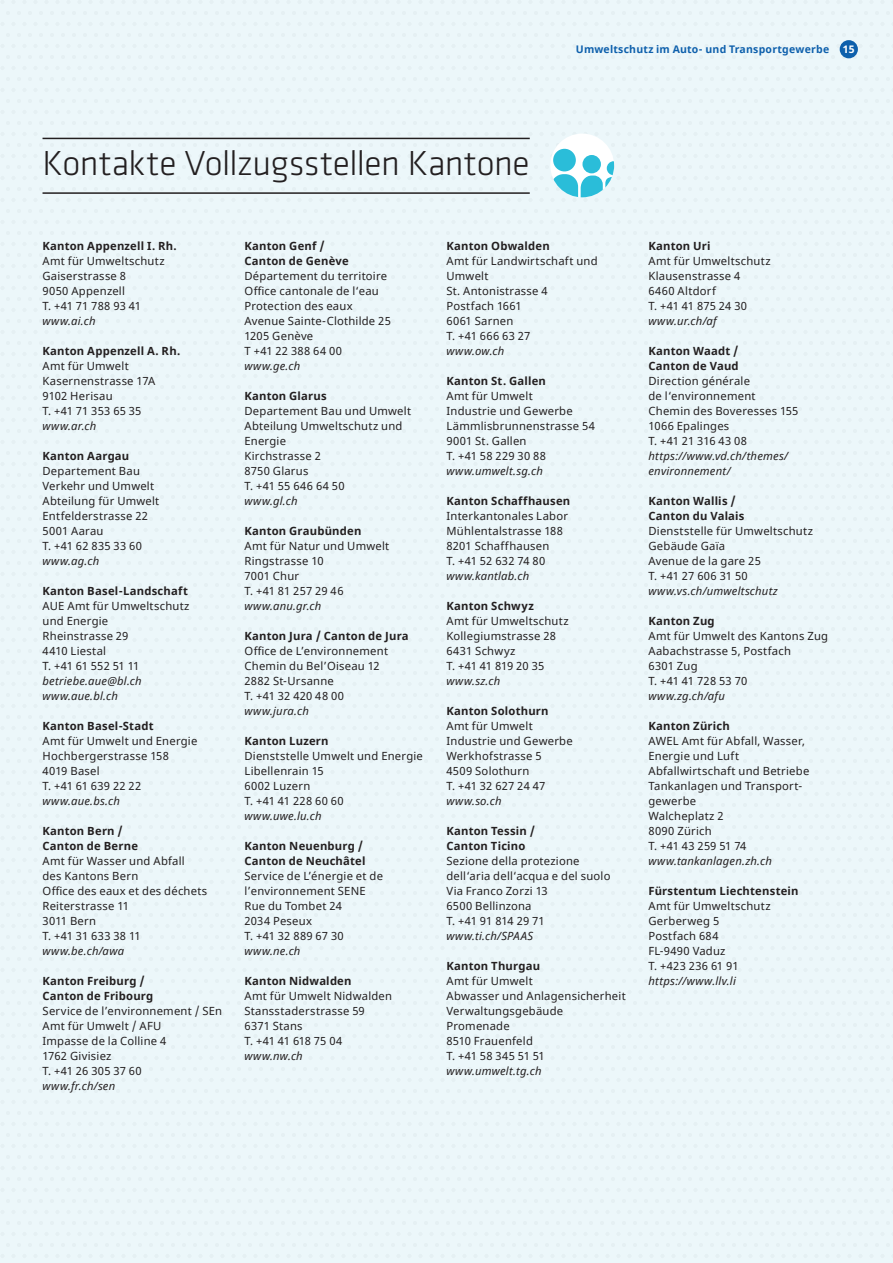
<style>
.page{position:relative;width:893px;height:1263px;background:#ecf7fa}
.page>*{position:absolute;margin:0;border:0;box-sizing:border-box;transform-origin:0 0}
.t1{font:300 36px "Klavika Basic";letter-spacing:-.015em;color:#231f20}
.t2{font:11.25px/15px "Noto Sans";letter-spacing:.02em;color:#231f20}
.t3{font:700 11.25px/15px "Noto Sans";letter-spacing:.015em;color:#231f20}
.t4{font:italic 11.25px/15px "Noto Sans";letter-spacing:.02em;color:#231f20}
.t5{font:700 10.5px "Noto Sans";letter-spacing:.02em;color:#0e60ac}
.t6{font:700 10.5px "Noto Sans";color:#fff}
</style>
<div class="page">
<div style="left:840px;top:40px;width:18px;height:18px;background:#0e60ac;border-radius:50%"></div>
<hr style="left:43px;top:138px;width:487px;height:1px;background:#231f20">
<hr style="left:43px;top:192px;width:487px;height:2px;background:#231f20">
<div style="left:550px;top:134px;width:64px;height:63px;background:#fff;border-radius:50%"></div>
<div style="left:553px;top:149px;width:23px;height:22px;background:#2abdd9;border-radius:50%"></div>
<div style="left:582px;top:155px;width:19px;height:18px;background:#2abdd9;border-radius:50%"></div>
<svg style="left:551px;top:161px;width:63px;height:36px"></svg>
<h1 class="t1" style="left:43px;top:142px;width:489px">Kontakte Vollzugsstellen Kantone</h1>
<p class="t5" style="left:576px;top:41px;width:255px">Umweltschutz im Auto- und Transportgewerbe</p>
<p class="t6" style="left:843px;top:42px;width:13px">15</p>
<p class="t3" style="left:43px;top:239px;width:136px">Kanton Appenzell I. Rh.</p>
<p class="t2" style="left:43px;top:254px;width:124px">Amt für Umweltschutz<br>Gaiserstrasse 8<br>9050 Appenzell<br>T. +41 71 788 93 41</p>
<p class="t4" style="left:43px;top:313px;width:55px">www.ai.ch</p>
<p class="t3" style="left:43px;top:344px;width:139px">Kanton Appenzell A. Rh.</p>
<p class="t2" style="left:43px;top:359px;width:114px">Amt für Umwelt<br>Kasernenstrasse 17A<br>9102 Herisau<br>T. +41 71 353 65 35</p>
<p class="t4" style="left:43px;top:418px;width:55px">www.ar.ch</p>
<p class="t3" style="left:43px;top:449px;width:88px">Kanton Aargau</p>
<p class="t2" style="left:43px;top:464px;width:118px">Departement Bau<br>Verkehr und Umwelt<br>Abteilung für Umwelt<br>Entfelderstrasse 22<br>5001 Aarau<br>T. +41 62 835 33 60</p>
<p class="t4" style="left:43px;top:553px;width:58px">www.ag.ch</p>
<p class="t3" style="left:43px;top:584px;width:147px">Kanton Basel-Landschaft</p>
<p class="t2" style="left:43px;top:599px;width:149px">AUE Amt für Umweltschutz und Energie<br>Rheinstrasse 29<br>4410 Liestal<br>T. +41 61 552 51 11</p>
<p class="t4" style="left:43px;top:673px;width:101px">betriebe.aue@bl.ch www.aue.bl.ch</p>
<p class="t3" style="left:43px;top:719px;width:113px">Kanton Basel-Stadt</p>
<p class="t2" style="left:43px;top:734px;width:156px">Amt für Umwelt und Energie<br>Hochbergerstrasse 158<br>4019 Basel<br>T. +41 61 639 22 22</p>
<p class="t4" style="left:43px;top:793px;width:79px">www.aue.bs.ch</p>
<p class="t3" style="left:43px;top:824px;width:97px">Kanton Bern /<br>Canton de Berne</p>
<p class="t2" style="left:43px;top:854px;width:166px">Amt für Wasser und Abfall<br>des Kantons Bern<br>Office des eaux et des déchets<br>Reiterstrasse 11<br>3011 Bern<br>T. +41 31 633 38 11</p>
<p class="t4" style="left:43px;top:943px;width:83px">www.be.ch/awa</p>
<p class="t3" style="left:43px;top:974px;width:112px">Kanton Freiburg /<br>Canton de Fribourg</p>
<p class="t2" style="left:43px;top:1004px;width:181px">Service de l’environnement / SEn<br>Amt für Umwelt / AFU<br>Impasse de la Colline 4<br>1762 Givisiez<br>T. +41 26 305 37 60</p>
<p class="t4" style="left:43px;top:1078px;width:74px">www.fr.ch/sen</p>
<p class="t3" style="left:244px;top:239px;width:106px">Kanton Genf /<br>Canton de Genève</p>
<p class="t2" style="left:244px;top:269px;width:148px">Département du territoire<br>Office cantonale de l‘eau<br>Protection des eaux<br>Avenue Sainte-Clothilde 25<br>1205 Genève<br>T +41 22 388 64 00</p>
<p class="t4" style="left:244px;top:358px;width:57px">www.ge.ch</p>
<p class="t3" style="left:244px;top:389px;width:84px">Kanton Glarus</p>
<p class="t2" style="left:244px;top:404px;width:168px">Departement Bau und Umwelt<br>Abteilung Umweltschutz und<br>Energie<br>Kirchstrasse 2<br>8750 Glarus<br>T. +41 55 646 64 50</p>
<p class="t4" style="left:244px;top:493px;width:55px">www.gl.ch</p>
<p class="t3" style="left:244px;top:524px;width:118px">Kanton Graubünden</p>
<p class="t2" style="left:244px;top:539px;width:146px">Amt für Natur und Umwelt<br>Ringstrasse 10<br>7001 Chur<br>T. +41 81 257 29 46</p>
<p class="t4" style="left:244px;top:598px;width:78px">www.anu.gr.ch</p>
<p class="t3" style="left:244px;top:629px;width:166px">Kanton Jura / Canton de Jura</p>
<p class="t2" style="left:244px;top:644px;width:145px">Office de L’environnement<br>Chemin du Bel’Oiseau 12<br>2882 St-Ursanne<br>T. +41 32 420 48 00</p>
<p class="t4" style="left:244px;top:703px;width:66px">www.jura.ch</p>
<p class="t3" style="left:244px;top:734px;width:86px">Kanton Luzern</p>
<p class="t2" style="left:244px;top:749px;width:180px">Dienststelle Umwelt und Energie<br>Libellenrain 15<br>6002 Luzern<br>T. +41 41 228 60 60</p>
<p class="t4" style="left:244px;top:808px;width:79px">www.uwe.lu.ch</p>
<p class="t3" style="left:244px;top:839px;width:123px">Kanton Neuenburg /<br>Canton de Neuchâtel</p>
<p class="t2" style="left:244px;top:869px;width:140px">Service de L’énergie et de l’environnement SENE<br>Rue du Tombet 24<br>2034 Peseux<br>T. +41 32 889 67 30</p>
<p class="t4" style="left:244px;top:943px;width:57px">www.ne.ch</p>
<p class="t3" style="left:244px;top:974px;width:109px">Kanton Nidwalden</p>
<p class="t2" style="left:244px;top:989px;width:149px">Amt für Umwelt Nidwalden<br>Stansstaderstrasse 59<br>6371 Stans<br>T. +41 41 618 75 04</p>
<p class="t4" style="left:244px;top:1048px;width:60px">www.nw.ch</p>
<p class="t3" style="left:446px;top:239px;width:105px">Kanton Obwalden</p>
<p class="t2" style="left:446px;top:254px;width:153px">Amt für Landwirtschaft und<br>Umwelt<br>St. Antonistrasse 4<br>Postfach 1661<br>6061 Sarnen<br>T. +41 666 63 27</p>
<p class="t4" style="left:446px;top:343px;width:59px">www.ow.ch</p>
<p class="t3" style="left:446px;top:374px;width:101px">Kanton St. Gallen</p>
<p class="t2" style="left:446px;top:389px;width:150px">Amt für Umwelt<br>Industrie und Gewerbe<br>Lämmlisbrunnenstrasse 54<br>9001 St. Gallen<br>T. +41 58 229 30 88</p>
<p class="t4" style="left:446px;top:463px;width:98px">www.umwelt.sg.ch</p>
<p class="t3" style="left:446px;top:494px;width:125px">Kanton Schaffhausen</p>
<p class="t2" style="left:446px;top:509px;width:123px">Interkantonales Labor<br>Mühlentalstrasse 188<br>8201 Schaffhausen<br>T. +41 52 632 74 80</p>
<p class="t4" style="left:446px;top:568px;width:84px">www.kantlab.ch</p>
<p class="t3" style="left:446px;top:599px;width:89px">Kanton Schwyz</p>
<p class="t2" style="left:446px;top:614px;width:124px">Amt für Umweltschutz<br>Kollegiumstrasse 28<br>6431 Schwyz<br>T. +41 41 819 20 35</p>
<p class="t4" style="left:446px;top:673px;width:55px">www.sz.ch</p>
<p class="t3" style="left:446px;top:703px;width:104px">Kanton Solothurn</p>
<p class="t2" style="left:446px;top:719px;width:128px">Amt für Umwelt<br>Industrie und Gewerbe<br>Werkhofstrasse 5<br>4509 Solothurn<br>T. +41 32 627 24 47</p>
<p class="t4" style="left:446px;top:793px;width:57px">www.so.ch</p>
<p class="t3" style="left:446px;top:823px;width:90px">Kanton Tessin /<br>Canton Ticino</p>
<p class="t2" style="left:446px;top:854px;width:165px">Sezione della protezione dell‘aria dell‘acqua e del suolo<br>Via Franco Zorzi 13<br>6500 Bellinzona<br>T. +41 91 814 29 71</p>
<p class="t4" style="left:446px;top:928px;width:88px">www.ti.ch/SPAAS</p>
<p class="t3" style="left:446px;top:958px;width:95px">Kanton Thurgau</p>
<p class="t2" style="left:446px;top:974px;width:181px">Amt für Umwelt<br>Abwasser und Anlagensicherheit<br>Verwaltungsgebäude<br>Promenade<br>8510 Frauenfeld<br>T. +41 58 345 51 51</p>
<p class="t4" style="left:446px;top:1063px;width:97px">www.umwelt.tg.ch</p>
<p class="t3" style="left:648px;top:238px;width:64px">Kanton Uri</p>
<p class="t2" style="left:648px;top:254px;width:124px">Amt für Umweltschutz<br>Klausenstrasse 4<br>6460 Altdorf<br>T. +41 41 875 24 30</p>
<p class="t4" style="left:648px;top:313px;width:70px">www.ur.ch/af</p>
<p class="t3" style="left:648px;top:343px;width:92px">Kanton Waadt /<br>Canton de Vaud</p>
<p class="t2" style="left:648px;top:374px;width:151px">Direction générale<br>de l‘environnement<br>Chemin des Boveresses 155<br>1066 Epalinges<br>T. +41 21 316 43 08</p>
<p class="t4" style="left:648px;top:448px;width:141px">https://www.vd.ch/themes/ environnement/</p>
<p class="t3" style="left:648px;top:493px;width:98px">Kanton Wallis /<br>Canton du Valais</p>
<p class="t2" style="left:648px;top:523px;width:166px">Dienststelle für Umweltschutz<br>Gebäude Gaïa<br>Avenue de la gare 25<br>T. +41 27 606 31 50</p>
<p class="t4" style="left:648px;top:583px;width:131px">www.vs.ch/umweltschutz</p>
<p class="t3" style="left:648px;top:613px;width:68px">Kanton Zug</p>
<p class="t2" style="left:648px;top:628px;width:181px">Amt für Umwelt des Kantons Zug<br>Aabachstrasse 5, Postfach<br>6301 Zug<br>T. +41 41 728 53 70</p>
<p class="t4" style="left:648px;top:688px;width:78px">www.zg.ch/afu</p>
<p class="t3" style="left:648px;top:718px;width:83px">Kanton Zürich</p>
<p class="t2" style="left:648px;top:733px;width:162px">AWEL Amt für Abfall, Wasser,<br>Energie und Luft<br>Abfallwirtschaft und Betriebe<br>Tankanlagen und Transport&shy;gewerbe<br>Walcheplatz 2<br>8090 Zürich<br>T. +41 43 259 51 74</p>
<p class="t4" style="left:648px;top:853px;width:125px">www.tankanlagen.zh.ch</p>
<p class="t3" style="left:648px;top:883px;width:152px">Fürstentum Liechtenstein</p>
<p class="t2" style="left:648px;top:898px;width:124px">Amt für Umweltschutz<br>Gerberweg 5<br>Postfach 684<br>FL-9490 Vaduz<br>T. +423 236 61 91</p>
<p class="t4" style="left:648px;top:973px;width:89px">https://www.llv.li</p>
</div>
